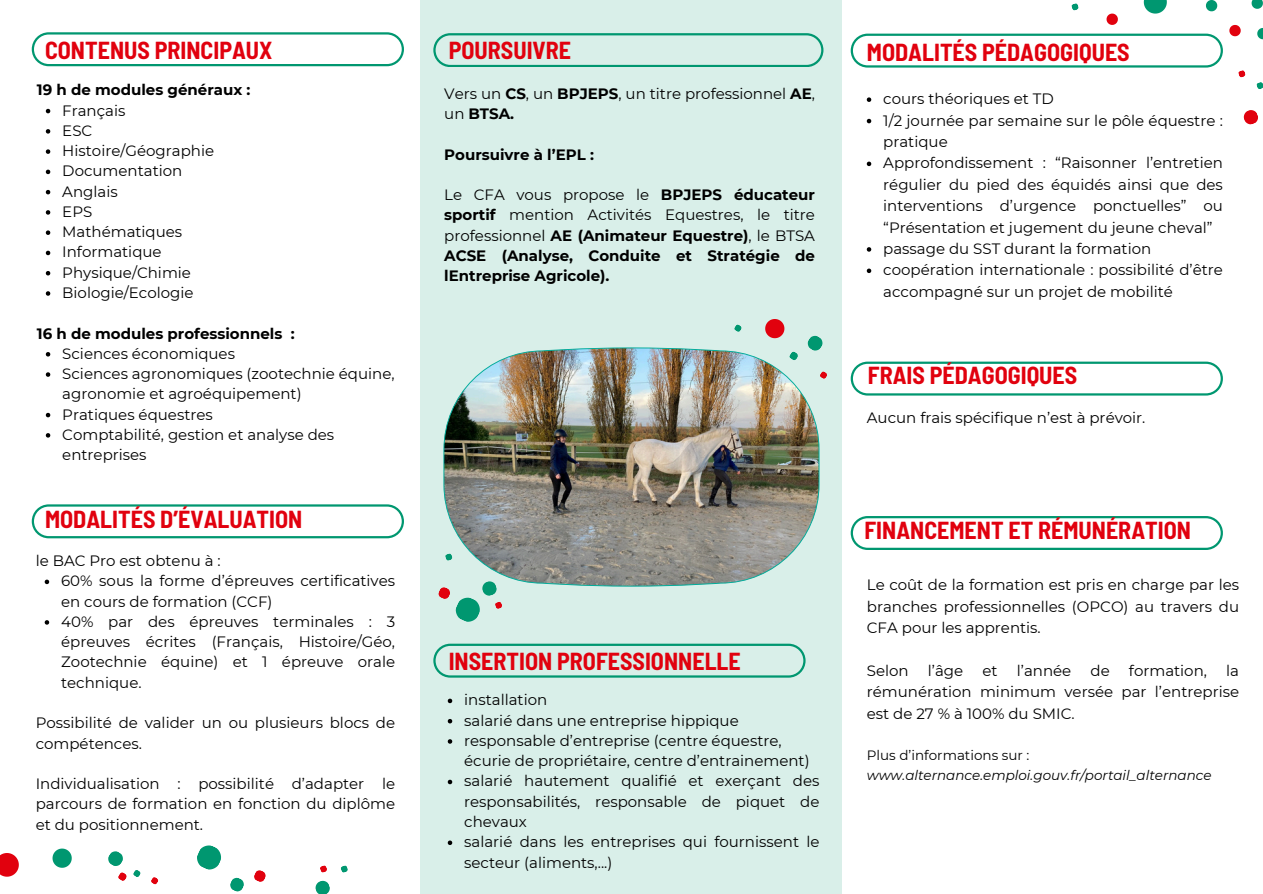
<style>
.page{position:relative;width:1263px;height:894px;background:#fff}
.page>*{position:absolute;margin:0;border:0;box-sizing:border-box;transform-origin:0 0}
.t1{font:700 semi-condensed 24px "Barlow";color:#e1010e}
.t2{font:15px/20.2px "Montserrat";color:#000}
.t3{font:700 15px/20.2px "Montserrat";color:#000;text-align:justify}
.t4{font:italic 13.5px/20.2px "Montserrat";color:#000}
.s1{font-weight:700}
.s2{font-weight:400}
.s3{font-style:normal}
</style>
<div class="page">
<div style="left:421px;top:0;width:421px;height:893px;background:#d9efe9"></div>
<svg style="left:433px;top:33px;width:390px;height:34px"></svg>
<img style="left:443px;top:347px;width:376px;height:239px">
<svg style="left:851px;top:361px;width:372px;height:34px"></svg>
<svg style="left:254px;top:870px;width:12px;height:12px"></svg>
<svg style="left:197px;top:845px;width:47px;height:47px"></svg>
<svg style="left:0;top:853px;width:19px;height:23px"></svg>
<svg style="left:53px;top:848px;width:19px;height:19px"></svg>
<svg style="left:341px;top:865px;width:7px;height:8px"></svg>
<svg style="left:315px;top:865px;width:15px;height:28px"></svg>
<svg style="left:151px;top:877px;width:8px;height:8px"></svg>
<svg style="left:108px;top:851px;width:33px;height:30px"></svg>
<svg style="left:1229px;top:25px;width:12px;height:11px"></svg>
<svg style="left:1106px;top:14px;width:12px;height:11px"></svg>
<svg style="left:1144px;top:0;width:22px;height:13px"></svg>
<svg style="left:1206px;top:0;width:11px;height:11px"></svg>
<svg style="left:1251px;top:0;width:12px;height:9px"></svg>
<svg style="left:1257px;top:28px;width:6px;height:11px"></svg>
<svg style="left:1238px;top:70px;width:8px;height:8px"></svg>
<svg style="left:1256px;top:82px;width:7px;height:7px"></svg>
<svg style="left:1243px;top:110px;width:15px;height:15px"></svg>
<svg style="left:1071px;top:3px;width:8px;height:8px"></svg>
<svg style="left:765px;top:319px;width:19px;height:19px"></svg>
<svg style="left:820px;top:371px;width:7px;height:8px"></svg>
<svg style="left:734px;top:324px;width:8px;height:8px"></svg>
<svg style="left:805px;top:335px;width:18px;height:18px"></svg>
<svg style="left:788px;top:350px;width:11px;height:11px"></svg>
<svg style="left:445px;top:552px;width:8px;height:9px"></svg>
<svg style="left:438px;top:579px;width:65px;height:43px"></svg>
<svg style="left:851px;top:34px;width:372px;height:33px"></svg>
<svg style="left:433px;top:643px;width:373px;height:34px"></svg>
<svg style="left:32px;top:504px;width:372px;height:34px"></svg>
<svg style="left:851px;top:516px;width:372px;height:33px"></svg>
<svg style="left:32px;top:32px;width:372px;height:34px"></svg>
<svg style="left:46px;top:109px;width:4px;height:4px"></svg>
<svg style="left:46px;top:129px;width:4px;height:5px"></svg>
<svg style="left:46px;top:149px;width:4px;height:5px"></svg>
<svg style="left:46px;top:170px;width:4px;height:4px"></svg>
<svg style="left:46px;top:190px;width:4px;height:4px"></svg>
<svg style="left:46px;top:210px;width:4px;height:5px"></svg>
<svg style="left:46px;top:230px;width:4px;height:5px"></svg>
<svg style="left:46px;top:251px;width:4px;height:4px"></svg>
<svg style="left:46px;top:271px;width:4px;height:4px"></svg>
<svg style="left:46px;top:291px;width:4px;height:5px"></svg>
<svg style="left:46px;top:352px;width:4px;height:4px"></svg>
<svg style="left:46px;top:372px;width:4px;height:5px"></svg>
<svg style="left:46px;top:413px;width:4px;height:4px"></svg>
<svg style="left:46px;top:433px;width:4px;height:4px"></svg>
<svg style="left:45px;top:579px;width:4px;height:5px"></svg>
<svg style="left:45px;top:620px;width:4px;height:4px"></svg>
<svg style="left:867px;top:97px;width:4px;height:5px"></svg>
<svg style="left:867px;top:119px;width:4px;height:4px"></svg>
<svg style="left:867px;top:161px;width:4px;height:5px"></svg>
<svg style="left:867px;top:247px;width:4px;height:4px"></svg>
<svg style="left:867px;top:268px;width:4px;height:5px"></svg>
<svg style="left:448px;top:698px;width:4px;height:5px"></svg>
<svg style="left:448px;top:719px;width:4px;height:4px"></svg>
<svg style="left:448px;top:739px;width:4px;height:4px"></svg>
<svg style="left:448px;top:779px;width:4px;height:5px"></svg>
<svg style="left:448px;top:840px;width:4px;height:4px"></svg>
<h1 class="t1" style="left:45px;top:35px;width:229px">CONTENUS PRINCIPAUX</h1>
<p class="t3" style="left:37px;top:80px;width:215px">19 h de modules généraux :</p>
<h2 class="t2" style="left:62px;top:100px;width:65px">Français</h2>
<p class="t2" style="left:62px;top:120px;width:32px">ESC</p>
<p class="t2" style="left:62px;top:140px;width:153px">Histoire/Géographie</p>
<p class="t2" style="left:62px;top:161px;width:122px">Documentation</p>
<p class="t2" style="left:62px;top:181px;width:57px">Anglais</p>
<h1 class="t2" style="left:62px;top:201px;width:32px">EPS</h1>
<p class="t2" style="left:62px;top:221px;width:121px">Mathématiques</p>
<p class="t2" style="left:62px;top:242px;width:101px">Informatique</p>
<p class="t2" style="left:62px;top:262px;width:130px">Physique/Chimie</p>
<p class="t2" style="left:62px;top:282px;width:133px">Biologie/Ecologie</p>
<p class="t3" style="left:37px;top:323px;width:260px">16 h de modules professionnels :</p>
<p class="t2" style="left:62px;top:343px;width:174px">Sciences économiques</p>
<p class="t2" style="left:62px;top:363px;width:334px">Sciences agronomiques (zootechnie équine, agronomie et agroéquipement)</p>
<p class="t2" style="left:62px;top:404px;width:152px">Pratiques équestres</p>
<p class="t2" style="left:62px;top:424px;width:273px">Comptabilité, gestion et analyse des entreprises</p>
<p class="t1" style="left:45px;top:503px;width:259px">MODALITÉS D’ÉVALUATION</p>
<p class="t2" style="left:36px;top:550px;width:187px">le BAC Pro est obtenu à :</p>
<p class="t2" style="left:61px;top:570px;width:335px">60% sous la forme d’épreuves certificatives en cours de formation (CCF)</p>
<p class="t2" style="left:61px;top:611px;width:335px;text-align:justify">40% par des épreuves terminales : 3 épreuves écrites (Français, Histoire/Géo, Zootechnie équine) et 1 épreuve orale technique.</p>
<p class="t2" style="left:36px;top:712px;width:361px">Possibilité de valider un ou plusieurs blocs de compétences.</p>
<p class="t2" style="left:36px;top:773px;width:361px;text-align:justify">Individualisation : possibilité d’adapter le parcours de formation en fonction du diplôme et du positionnement.</p>
<p class="t1" style="left:449px;top:35px;width:124px">POURSUIVRE</p>
<p class="t1" style="left:867px;top:37px;width:264px">MODALITÉS PÉDAGOGIQUES</p>
<p class="t2" style="left:444px;top:83px;width:372px">Vers un <span class="s1">CS</span>, un <span class="s1">BPJEPS</span>, un titre professionnel <span class="s1">AE</span>, un <span class="s1">BTSA.</span></p>
<p class="t3" style="left:444px;top:144px;width:151px">Poursuivre à l’EPL :</p>
<h1 class="t3" style="left:444px;top:184px;width:372px"><span class="s2">Le CFA vous propose le</span> BPJEPS éducateur sportif <span class="s2">mention Activités Equestres, le titre professionnel</span> AE (Animateur Equestre)<span class="s2">, le BTSA </span>ACSE (Analyse, Conduite et Stratégie de lEntreprise Agricole).</h1>
<p class="t1" style="left:449px;top:646px;width:294px">INSERTION PROFESSIONNELLE</p>
<p class="t2" style="left:464px;top:689px;width:85px">installation</p>
<p class="t2" style="left:464px;top:710px;width:276px">salarié dans une entreprise hippique</p>
<p class="t2" style="left:464px;top:730px;width:347px">responsable d’entreprise (centre équestre, écurie de propriétaire, centre d’entrainement)</p>
<p class="t2" style="left:464px;top:770px;width:357px;text-align:justify">salarié hautement qualifié et exerçant des responsabilités, responsable de piquet de chevaux</p>
<p class="t2" style="left:464px;top:831px;width:357px">salarié dans les entreprises qui fournissent le secteur (aliments,...)</p>
<p class="t2" style="left:883px;top:89px;width:172px">cours théoriques et TD</p>
<h2 class="t2" style="left:883px;top:109px;width:341px;line-height:21.3px">1/2 journée par semaine sur le pôle équestre : pratique</h2>
<p class="t2" style="left:883px;top:152px;width:341px;line-height:21.3px;text-align:justify">Approfondissement : “Raisonner l’entretien régulier du pied des équidés ainsi que des interventions d’urgence ponctuelles” ou “Présentation et jugement du jeune cheval”</p>
<p class="t2" style="left:883px;top:238px;width:269px">passage du SST durant la formation</p>
<p class="t2" style="left:883px;top:259px;width:341px;line-height:21.3px">coopération internationale : possibilité d’être accompagné sur un projet de mobilité</p>
<p class="t1" style="left:868px;top:360px;width:211px">FRAIS PÉDAGOGIQUES</p>
<p class="t2" style="left:867px;top:407px;width:280px">Aucun frais spécifique n’est à prévoir.</p>
<p class="t1" style="left:864px;top:515px;width:328px">FINANCEMENT ET RÉMUNÉRATION</p>
<h2 class="t2" style="left:867px;top:574px;width:374px;line-height:21.3px;text-align:justify">Le coût de la formation est pris en charge par les branches professionnelles (OPCO) au travers du CFA pour les apprentis.</h2>
<p class="t2" style="left:867px;top:660px;width:43px">Selon</p>
<p class="t2" style="left:928px;top:660px;width:37px">l’âge</p>
<p class="t2" style="left:982px;top:660px;width:17px">et</p>
<p class="t2" style="left:1017px;top:660px;width:56px">l’année</p>
<p class="t2" style="left:1090px;top:660px;width:21px">de</p>
<p class="t2" style="left:1129px;top:660px;width:80px">formation,</p>
<p class="t2" style="left:867px;top:659px;width:374px;line-height:21.3px;text-align:justify;text-indent:359px">la rémunération minimum versée par l’entreprise est de 27 % à 100% du SMIC.</p>
<p class="t4" style="left:867px;top:745px;width:346px"><span class="s3">Plus d’informations sur : </span>www.alternance.emploi.gouv.fr/portail_alternance</p>
</div>
